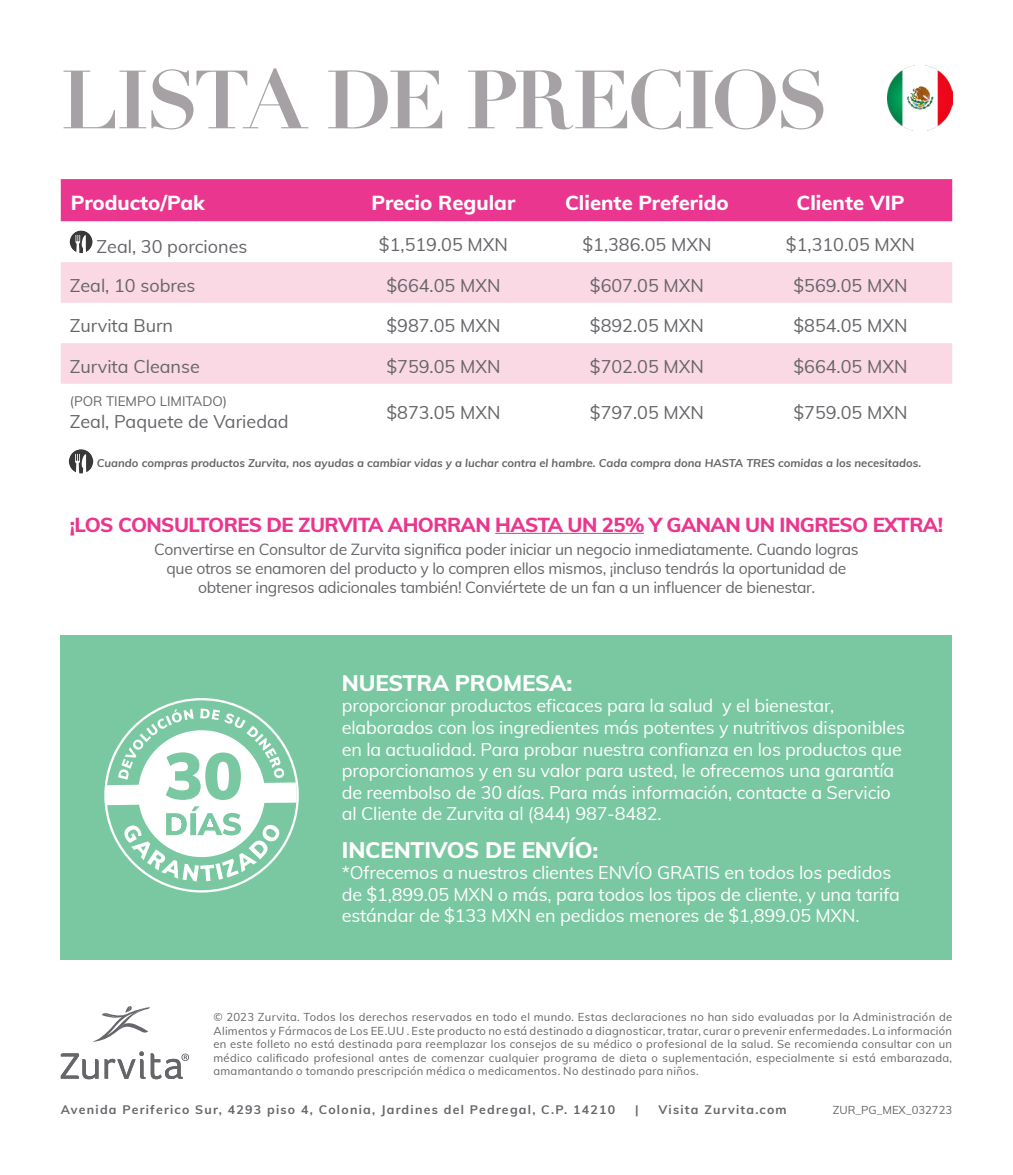
<style>
.page{position:relative;width:1013px;height:1175px;background:#fff}
.page>*{position:absolute;margin:0;border:0;box-sizing:border-box;transform-origin:0 0}
.t1{font:700 81px "Didot";letter-spacing:-.045em;color:#a5a1a4}
.t2{font:800 22.5px "Muli";letter-spacing:-.01em;color:#fff}
.t3{font:800 20.25px "Muli";letter-spacing:-.03em;color:#ea368e}
.t4{font:800 20.25px "Muli";color:#fff}
.t5{font:18px/21.6px "Muli";letter-spacing:-.01em;color:#fff}
.t6{font:18px "Muli";color:#65656a}
.t7{font:15.75px/18.9px "Muli";letter-spacing:-.02em;color:#65656a;text-align:center}
.t8{font:13.5px "Muli";color:#65656a}
.t9{font:700 12.38px "Muli";letter-spacing:.1em;color:#65656a}
.t10{font:11.25px/13.5px "Muli";letter-spacing:.025em;color:#65656a;text-align:justify}
.t11{font:italic 700 11.25px "Muli";color:#65656a}
.t12{font:11.25px "Muli";color:#65656a}
</style>
<div class="page">
<div style="left:61px;top:179px;width:891px;height:42px;background:#ea368e"></div>
<svg style="left:61px;top:221px;width:891px;height:33px"></svg>
<svg style="left:61px;top:262px;width:891px;height:122px;fill:#fad8e4"></svg>
<svg style="left:70px;top:230px;width:22px;height:23px"></svg>
<div style="left:61px;top:635px;width:891px;height:324px;background:#79c8a1"></div>
<svg style="left:104px;top:698px;width:195px;height:194px"></svg>
<svg style="left:61px;top:1053px;width:37px;height:26px"></svg>
<svg style="left:105px;top:1051px;width:40px;height:27px"></svg>
<svg style="left:151px;top:1053px;width:38px;height:26px"></svg>
<svg style="left:94px;top:1006px;width:56px;height:35px"></svg>
<img style="left:887px;top:65px;width:65px;height:65px">
<hr style="left:495px;top:533px;width:149px;height:1px;background:#ea368e">
<svg style="left:69px;top:449px;width:24px;height:24px"></svg>
<h1 class="t1" style="left:60px;top:50px;width:770px">LISTA DE PRECIOS</h1>
<h3 class="t4" style="left:71px;top:190px;width:135px">Producto/Pak</h3>
<h3 class="t4" style="left:371px;top:190px;width:145px">Precio Regular</h3>
<h3 class="t4" style="left:565px;top:190px;width:165px">Cliente Preferido</h3>
<h3 class="t4" style="left:796px;top:190px;width:109px">Cliente VIP</h3>
<h3 class="t6" style="left:97px;top:235px;width:152px">Zeal, 30 porciones</h3>
<h3 class="t6" style="left:379px;top:233px;width:131px">$1,519.05 MXN</h3>
<h3 class="t6" style="left:582px;top:233px;width:131px">$1,386.05 MXN</h3>
<h3 class="t6" style="left:786px;top:233px;width:131px">$1,310.05 MXN</h3>
<h3 class="t6" style="left:70px;top:273px;width:127px">Zeal, 10 sobres</h3>
<h3 class="t6" style="left:386px;top:273px;width:116px">$664.05 MXN</h3>
<h3 class="t6" style="left:590px;top:273px;width:116px">$607.05 MXN</h3>
<h3 class="t6" style="left:793px;top:273px;width:116px">$569.05 MXN</h3>
<h3 class="t6" style="left:70px;top:314px;width:105px">Zurvita Burn</h3>
<h3 class="t6" style="left:386px;top:314px;width:116px">$987.05 MXN</h3>
<h3 class="t6" style="left:590px;top:314px;width:116px">$892.05 MXN</h3>
<h3 class="t6" style="left:793px;top:314px;width:116px">$854.05 MXN</h3>
<h3 class="t6" style="left:70px;top:354px;width:132px">Zurvita Cleanse</h3>
<h3 class="t6" style="left:386px;top:354px;width:116px">$759.05 MXN</h3>
<h3 class="t6" style="left:590px;top:354px;width:116px">$702.05 MXN</h3>
<h3 class="t6" style="left:793px;top:354px;width:116px">$664.05 MXN</h3>
<p class="t8" style="left:70px;top:393px;width:159px">(POR TIEMPO LIMITADO)</p>
<h3 class="t6" style="left:70px;top:410px;width:220px">Zeal, Paquete de Variedad</h3>
<h3 class="t6" style="left:386px;top:401px;width:116px">$873.05 MXN</h3>
<h3 class="t6" style="left:590px;top:401px;width:116px">$797.05 MXN</h3>
<h3 class="t6" style="left:793px;top:401px;width:116px">$759.05 MXN</h3>
<p class="t11" style="left:97px;top:456px;width:825px">Cuando compras productos Zurvita, nos ayudas a cambiar vidas y a luchar contra el hambre. Cada compra dona HASTA TRES comidas a los necesitados.</p>
<h3 class="t3" style="left:70px;top:511px;width:874px">¡LOS CONSULTORES DE ZURVITA AHORRAN HASTA UN 25% Y GANAN UN INGRESO EXTRA!</h3>
<p class="t7" style="left:154px;top:539px;width:706px">Convertirse en Consultor de Zurvita significa poder iniciar un negocio inmediatamente. Cuando logras que otros se enamoren del producto y lo compren ellos mismos, ¡incluso tendrás la oportunidad de obtener ingresos adicionales también! Conviértete de un fan a un influencer de bienestar.</p>
<h2 class="t2" style="left:342px;top:668px;width:232px">NUESTRA PROMESA:</h2>
<p class="t5" style="left:342px;top:695px;width:564px">proporcionar productos eficaces para la salud y el bienestar, elaborados con los ingredientes más potentes y nutritivos disponibles en la actualidad. Para probar nuestra confianza en los productos que proporcionamos y en su valor para usted, le ofrecemos una garantía de reembolso de 30 días. Para más información, contacte a Servicio al Cliente de Zurvita al (844) 987-8482.</p>
<h2 class="t2" style="left:342px;top:835px;width:258px">INCENTIVOS DE ENVÍO:</h2>
<h3 class="t5" style="left:342px;top:861px;width:559px">*Ofrecemos a nuestros clientes ENVÍO GRATIS en todos los pedidos de $1,899.05 MXN o más, para todos los tipos de cliente, y una tarifa estándar de $133 MXN en pedidos menores de $1,899.05 MXN.</h3>
<p class="t10" style="left:213px;top:1010px;width:740px">© 2023 Zurvita. Todos los derechos reservados en todo el mundo. Estas declaraciones no han sido evaluadas por la Administración de Alimentos y Fármacos de Los EE.UU . Este producto no está destinado a diagnosticar, tratar, curar o prevenir enfermedades. La información en este folleto no está destinada para reemplazar los consejos de su médico o profesional de la salud. Se recomienda consultar con un médico calificado profesional antes de comenzar cualquier programa de dieta o suplementación, especialmente si está embarazada, amamantando o tomando prescripción médica o medicamentos. No destinado para niños.</p>
<p class="t9" style="left:61px;top:1101px;width:556px">Avenida Periferico Sur, 4293 piso 4, Colonia, Jardines del Pedregal, C.P. 14210</p>
<p class="t9" style="left:635px;top:1101px;width:5px">|</p>
<p class="t9" style="left:658px;top:1101px;width:130px">Visita Zurvita.com</p>
<p class="t12" style="left:832px;top:1102px;width:121px">ZUR_PG_MEX_032723</p>
</div>
